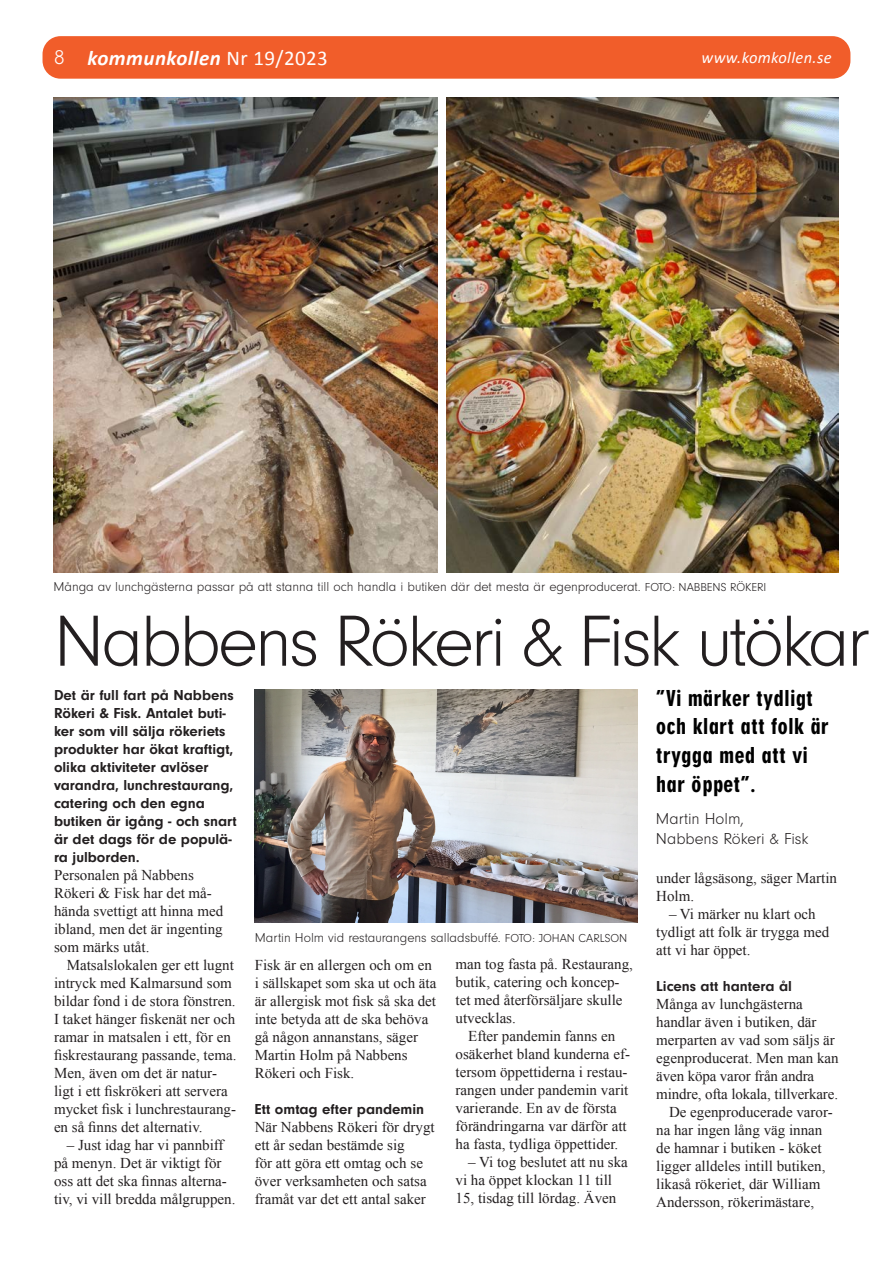
<style>
.page{position:relative;width:893px;height:1263px;background:#fff}
.page>*{position:absolute;margin:0;border:0;box-sizing:border-box;transform-origin:0 0}
.t1{font:300 75px "Neuzeit Gro";letter-spacing:-.04em;color:#231f20}
.t2{font:900 24px/28.8px "Neuzeit Gro Ext";color:#000}
.t3{font:italic 700 21px "Calibri";letter-spacing:.02em;color:#fff}
.t4{font:300 21px "Neuzeit Gro";color:#fff}
.t5{font:300 16.5px "Neuzeit Gro";color:#231f20}
.t6{font:italic 16.5px "Calibri";letter-spacing:.02em;color:#fff}
.t7{font:15px/18px "Times New Roman";color:#231f20}
.t8{font:700 15px/18px "Neuzeit Gro";color:#231f20}
.t9{font:300 13.5px "Neuzeit Gro";color:#231f20}
.s1{font-weight:400;font-style:normal}
.s2{font-size:12px}
</style>
<div class="page">
<div style="left:43px;top:36px;width:807px;height:43px;background:#f15d2a;border-radius:18px"></div>
<img style="left:254px;top:690px;width:384px;height:232px">
<img style="left:54px;top:98px;width:383px;height:474px">
<img style="left:447px;top:98px;width:392px;height:474px">
<p class="t4" style="left:54px;top:46px;width:12px">8</p>
<p class="t3" style="left:88px;top:44px;width:242px">kommunkollen <span class="s1">Nr 19/2023</span></p>
<p class="t6" style="left:702px;top:46px;width:132px">www.komkollen.se</p>
<p class="t9" style="left:54px;top:580px;width:714px">Många av lunchgästerna passar på att stanna till och handla i butiken där det mesta är egenproducerat. <span class="s2">FOTO: NABBENS RÖKERI</span></p>
<p class="t1" style="left:54px;top:601px;width:818px">Nabbens Rökeri &amp; Fisk utökar</p>
<p class="t8" style="left:54px;top:686px;width:184px">Det är full fart på Nabbens<br>Rökeri &amp; Fisk. Antalet buti&shy;ker som vill sälja rökeriets produkter har ökat kraftigt, olika aktiviteter avlöser varandra, lunchrestaurang, catering och den egna butiken är igång - och snart är det dags för de populä&shy;ra julborden.</p>
<p class="t7" style="left:54px;top:865px;width:171px">Personalen på Nabbens<br>Rökeri &amp; Fisk har det må&shy;hända svettigt att hinna med ibland, men det är ingenting som märks utåt.</p>
<p class="t7" style="left:54px;top:955px;width:184px;text-indent:13px">Matsalslokalen ger ett lugnt intryck med Kalmarsund som bildar fond i de stora fönstren.<br>I taket hänger fiskenät ner och ramar in matsalen i ett, för en fiskrestaurang passande, tema.<br>Men, även om det är natur&shy;ligt i ett fiskrökeri att servera mycket fisk i lunchrestaurang&shy;en så finns det alternativ.</p>
<p class="t7" style="left:54px;top:1135px;width:183px;text-indent:13px">– Just idag har vi pannbiff på menyn. Det är viktigt för oss att det ska finnas alterna&shy;tiv, vi vill bredda målgruppen.</p>
<p class="t9" style="left:255px;top:930px;width:374px">Martin Holm vid restaurangens salladsbuffé. <span class="s2">FOTO: JOHAN CARLSON</span></p>
<p class="t7" style="left:255px;top:956px;width:183px">Fisk är en allergen och om en i sällskapet som ska ut och äta är allergisk mot fisk så ska det inte betyda att de ska behöva gå någon annanstans, säger<br>Martin Holm på Nabbens<br>Rökeri och Fisk.</p>
<p class="t8" style="left:255px;top:1100px;width:171px">Ett omtag efter pandemin</p>
<p class="t7" style="left:255px;top:1118px;width:181px">När Nabbens Rökeri för drygt ett år sedan bestämde sig<br>för att göra ett omtag och se över verksamheten och satsa framåt var det ett antal saker</p>
<p class="t7" style="left:455px;top:955px;width:179px">man tog fasta på. Restaurang, butik, catering och koncep&shy;tet med återförsäljare skulle utvecklas.</p>
<p class="t7" style="left:455px;top:1027px;width:176px;text-indent:13px">Efter pandemin fanns en osäkerhet bland kunderna ef&shy;tersom öppettiderna i restau&shy;rangen under pandemin varit varierande. En av de första förändringarna var därför att ha fasta, tydliga öppettider.</p>
<p class="t7" style="left:455px;top:1153px;width:174px;text-indent:13px">– Vi tog beslutet att nu ska vi ha öppet klockan 11 till<br>15, tisdag till lördag. Även</p>
<p class="t2" style="left:656px;top:684px;width:175px">”Vi märker tydligt och klart att folk är trygga med att vi har öppet”.</p>
<p class="t5" style="left:656px;top:810px;width:90px">Martin Holm,</p>
<p class="t5" style="left:656px;top:829px;width:154px">Nabbens Rökeri &amp; Fisk</p>
<p class="t7" style="left:656px;top:869px;width:182px">under lågsäsong, säger Martin<br>Holm.</p>
<p class="t7" style="left:656px;top:905px;width:174px;text-indent:13px">– Vi märker nu klart och tydligt att folk är trygga med att vi har öppet.</p>
<p class="t8" style="left:656px;top:977px;width:137px">Licens att hantera ål</p>
<p class="t7" style="left:656px;top:995px;width:184px">Många av lunchgästerna handlar även i butiken, där merparten av vad som säljs är egenproducerat. Men man kan även köpa varor från andra mindre, ofta lokala, tillverkare.</p>
<p class="t7" style="left:656px;top:1103px;width:178px;text-indent:13px">De egenproducerade varor&shy;na har ingen lång väg innan de hamnar i butiken - köket ligger alldeles intill butiken, likaså rökeriet, där William<br>Andersson, rökerimästare,</p>
</div>
